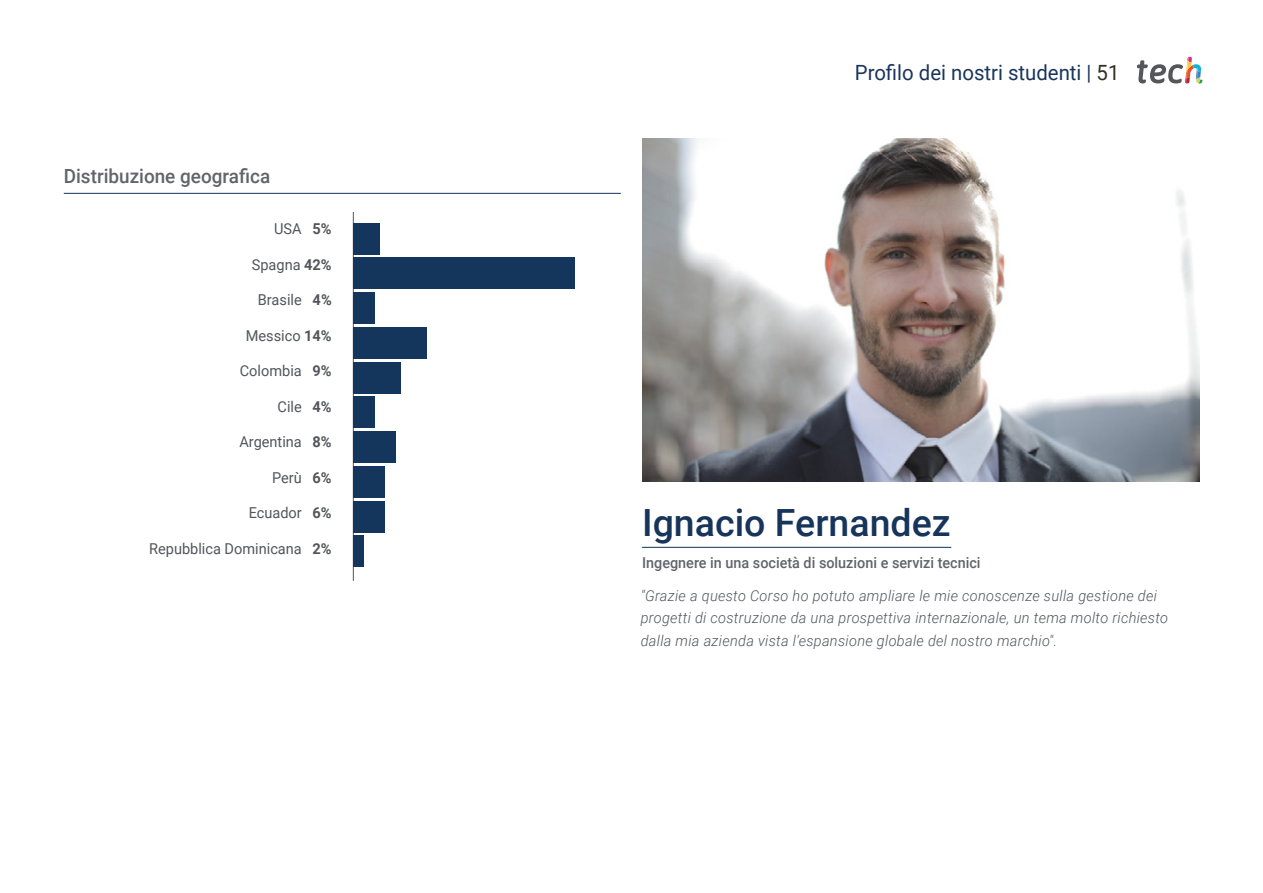
<style>
.page{position:relative;width:1263px;height:893px;background:#fff}
.page>*{position:absolute;margin:0;border:0;box-sizing:border-box;transform-origin:0 0}
.t1{font:500 37.5px "Roboto";color:#17355b}
.t2{font:21px "Roboto";color:#1a355c}
.t3{font:500 19.5px "Roboto";color:#61646a}
.t4{font:italic 300 15px/22.5px "Roboto";letter-spacing:.02em;color:#52555b}
.t5{font:15px "Roboto";color:#52555b}
.t6{font:500 15px "Roboto";color:#61646a;scale:.96 1}
.s1{font-weight:700}
.s2{color:#312e20}
</style>
<div class="page">
<img style="left:642px;top:138px;width:557px;height:343px">
<svg style="left:1137px;top:57px;width:65px;height:27px"></svg>
<hr style="left:642px;top:547px;width:309px;height:1px;background:#123352">
<hr style="left:64px;top:193px;width:557px;height:1px;background:#17355b">
<hr style="left:353px;top:212px;width:1px;height:369px;background:#52555b">
<div style="left:353px;top:536px;width:10px;height:31px;background:#14365c"></div>
<div style="left:353px;top:501px;width:32px;height:31px;background:#14365c"></div>
<div style="left:353px;top:466px;width:32px;height:32px;background:#14365c"></div>
<div style="left:353px;top:432px;width:42px;height:31px;background:#14365c"></div>
<div style="left:353px;top:397px;width:21px;height:31px;background:#14365c"></div>
<div style="left:353px;top:362px;width:47px;height:31px;background:#14365c"></div>
<div style="left:353px;top:327px;width:74px;height:32px;background:#14365c"></div>
<div style="left:353px;top:293px;width:21px;height:31px;background:#14365c"></div>
<div style="left:353px;top:258px;width:222px;height:31px;background:#14365c"></div>
<div style="left:353px;top:223px;width:26px;height:31px;background:#14365c"></div>
<h3 class="t3" style="left:64px;top:162px;width:208px">Distribuzione geografica</h3>
<p class="t5" style="left:274px;top:218px;width:59px">USA <span class="s1">5%</span></p>
<p class="t5" style="left:252px;top:254px;width:81px">Spagna <span class="s1">42%</span></p>
<p class="t5" style="left:258px;top:289px;width:75px">Brasile <span class="s1">4%</span></p>
<p class="t5" style="left:246px;top:325px;width:87px">Messico <span class="s1">14%</span></p>
<p class="t5" style="left:240px;top:360px;width:93px">Colombia <span class="s1">9%</span></p>
<p class="t5" style="left:278px;top:396px;width:56px">Cile <span class="s1">4%</span></p>
<p class="t5" style="left:239px;top:431px;width:94px">Argentina <span class="s1">8%</span></p>
<p class="t5" style="left:272px;top:467px;width:61px">Perù <span class="s1">6%</span></p>
<p class="t5" style="left:249px;top:502px;width:85px">Ecuador <span class="s1">6%</span></p>
<p class="t5" style="left:149px;top:538px;width:184px">Repubblica Dominicana <span class="s1">2%</span></p>
<h2 class="t2" style="left:855px;top:57px;width:266px">Profilo dei nostri studenti | <span class="s2">51</span></h2>
<h1 class="t1" style="left:642px;top:496px;width:310px">Ignacio Fernandez</h1>
<p class="t6" style="left:642px;top:552px;width:354px">Ingegnere in una società di soluzioni e servizi tecnici</p>
<p class="t4" style="left:641px;top:584px;width:529px">"Grazie a questo Corso ho potuto ampliare le mie conoscenze sulla gestione dei progetti di costruzione da una prospettiva internazionale, un tema molto richiesto dalla mia azienda vista l'espansione globale del nostro marchio".</p>
</div>
